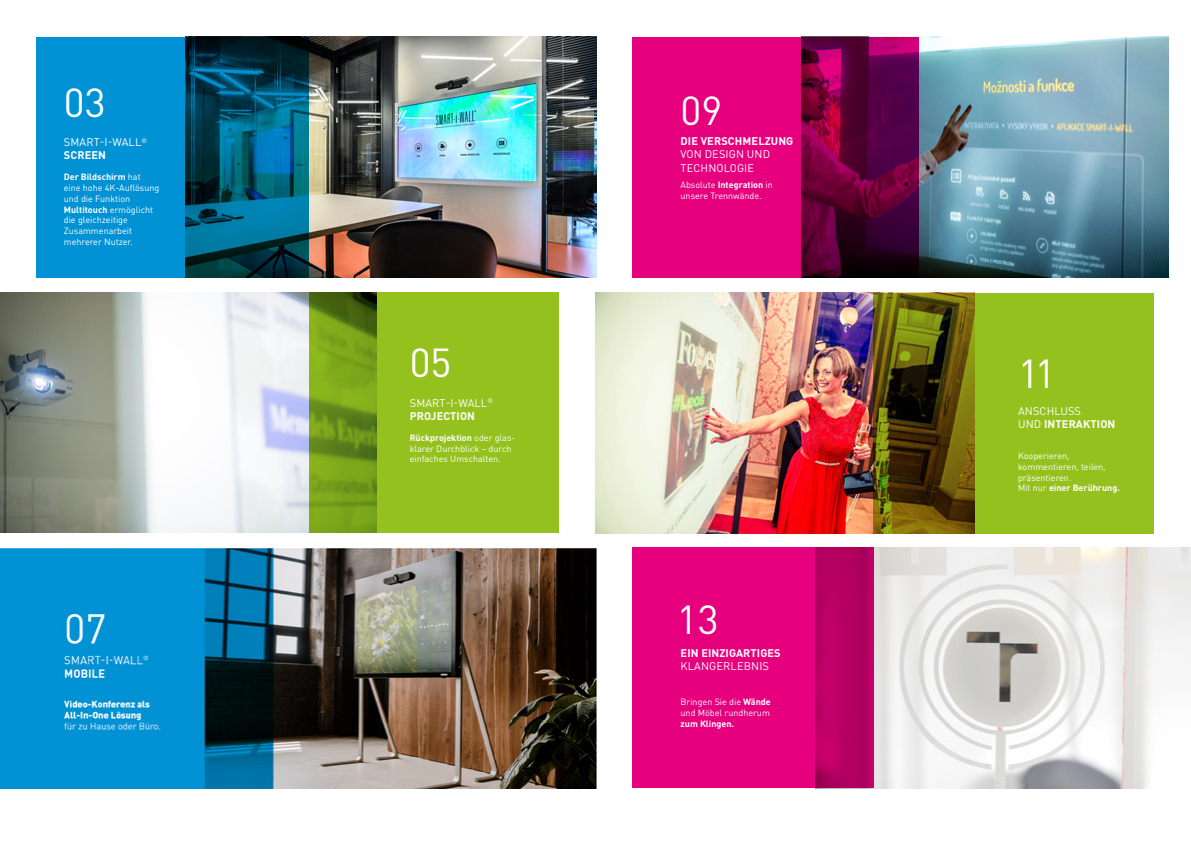
<style>
.page{position:relative;width:1191px;height:842px;background:#fff}
.page>*{position:absolute;margin:0;border:0;box-sizing:border-box;transform-origin:0 0}
.t1{font:40px "DIN Pro";color:#fff}
.t2{font:11px/13.2px "DIN Pro";letter-spacing:.01em;color:#fff}
.t3{font:700 11px "DIN Pro";letter-spacing:.01em;color:#fff}
.t4{font:9px/10.8px "DIN Pro";color:#fff}
.t5{font:700 9px "DIN Pro";color:#fff}
.s1{font-weight:700}
</style>
<div class="page">
<img style="left:309px;top:37px;width:288px;height:241px">
<img style="left:595px;top:293px;width:278px;height:240px">
<img style="left:0;top:292px;width:309px;height:241px">
<img style="left:873px;top:547px;width:318px;height:241px">
<img style="left:918px;top:37px;width:250px;height:241px">
<img style="left:0;top:545px;width:597px;height:243px">
<svg style="left:309px;top:292px;width:249px;height:241px;background:#8ab51d"></svg>
<svg style="left:632px;top:547px;width:241px;height:241px;background:#da0076"></svg>
<svg style="left:632px;top:37px;width:286px;height:241px;background:#ad0061"></svg>
<svg style="left:37px;top:37px;width:272px;height:241px;background:#0075a6"></svg>
<svg style="left:873px;top:293px;width:281px;height:240px;background:#7e9617"></svg>
<h1 class="t1" style="left:64px;top:75px;width:43px">03</h1>
<p class="t2" style="left:64px;top:135px;width:85px">SMART-I-WALL<sup>®<br></sup><span class="s1">SCREEN</span></p>
<p class="t4" style="left:64px;top:171px;width:97px"><span class="s1">Der Bildschirm</span> hat eine hohe 4K-Auflösung und die Funktion<br><span class="s1">Multitouch</span> ermöglicht die gleichzeitige<br>Zusammenarbeit mehrerer Nutzer.</p>
<h1 class="t1" style="left:410px;top:336px;width:43px">05</h1>
<p class="t2" style="left:410px;top:396px;width:85px">SMART-I-WALL<sup>®<br></sup><span class="s1">PROJECTION</span></p>
<p class="t4" style="left:410px;top:432px;width:107px"><span class="s1">Rückprojektion</span> oder glas&shy;klarer Durchblick – durch einfaches Umschalten.</p>
<h1 class="t1" style="left:680px;top:83px;width:43px">09</h1>
<p class="t3" style="left:680px;top:134px;width:114px">DIE VERSCHMELZUNG</p>
<p class="t2" style="left:680px;top:147px;width:91px">VON DESIGN UND<br>TECHNOLOGIE</p>
<p class="t4" style="left:680px;top:179px;width:94px">Absolute <span class="s1">Integration</span> in unsere Trennwände.</p>
<h1 class="t1" style="left:677px;top:593px;width:43px">13</h1>
<p class="t3" style="left:680px;top:645px;width:102px">EIN EINZIGARTIGES</p>
<p class="t2" style="left:680px;top:659px;width:90px">KLANGERLEBNIS</p>
<p class="t4" style="left:680px;top:696px;width:92px">Bringen Sie die <span class="s1">Wände </span>und Möbel rundherum</p>
<p class="t5" style="left:680px;top:717px;width:55px">zum Klingen.</p>
<h1 class="t1" style="left:1018px;top:346px;width:39px">11</h1>
<p class="t2" style="left:1018px;top:404px;width:99px">ANSCHLUSS<br>UND <span class="s1">INTERAKTION</span></p>
<p class="t4" style="left:1018px;top:450px;width:103px">Kooperieren, kommentieren, teilen, präsentieren.<br>Mit nur <span class="s1">einer Berührung.</span></p>
</div>
